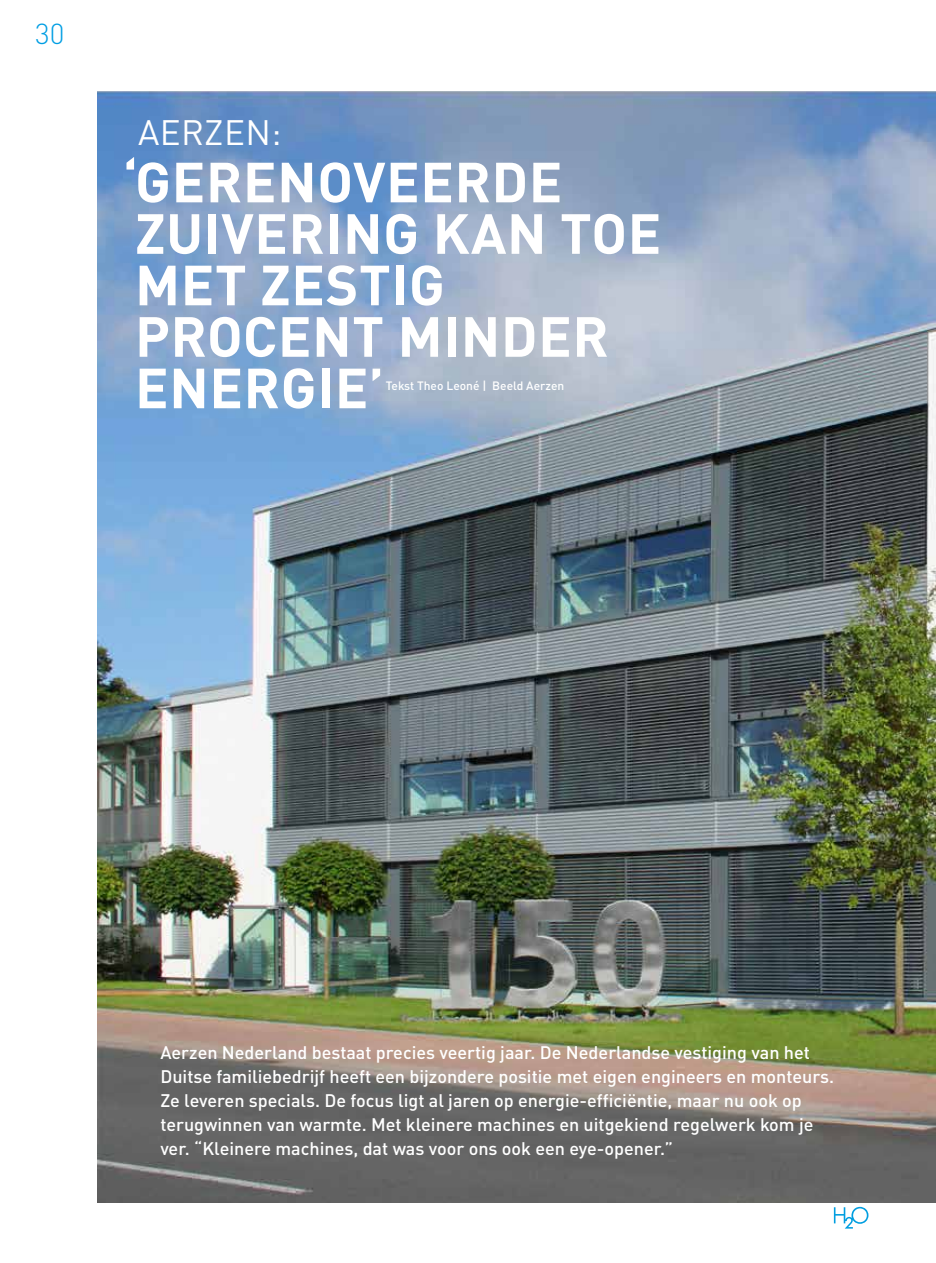
<style>
.page{position:relative;width:936px;height:1263px;background:#fff}
.page>*{position:absolute;margin:0;border:0;box-sizing:border-box;transform-origin:0 0}
.t1{font:700 55.65px/51.4px "DIN Pro";letter-spacing:.01em;color:#fff}
.t2{font:34.95px "DIN Pro";letter-spacing:.01em;color:#fff}
.t3{font:300 28.5px "DIN Pro";color:#009ee3}
.t4{font:500 18px/24px "DIN Pro";color:#fff}
.t5{font:500 12px "DIN Pro";color:#fff}
</style>
<div class="page">
<svg style="left:833px;top:1207px;width:35px;height:21px"></svg>
<img style="left:98px;top:92px;width:837px;height:1111px">
<h3 class="t3" style="left:35px;top:12px;width:31px">30</h3>
<h2 class="t2" style="left:138px;top:105px;width:145px">AERZEN:</h2>
<h1 class="t1" style="left:123px;top:150px;width:540px">‘GERENOVEERDE<br>ZUIVERING KAN TOE<br>MET ZESTIG<br>PROCENT MINDER<br>ENERGIE’</h1>
<p class="t5" style="left:386px;top:376px;width:180px">Tekst Theo Leoné | Beeld Aerzen</p>
<p class="t4" style="left:160px;top:1038px;width:675px">Aerzen Nederland bestaat precies veertig jaar. De Nederlandse vestiging van het Duitse familiebedrijf heeft een bijzondere positie met eigen engineers en monteurs.<br>Ze leveren specials. De focus ligt al jaren op energie-efficiëntie, maar nu ook op terugwinnen van warmte. Met kleinere machines en uitgekiend regelwerk kom je ver. “Kleinere machines, dat was voor ons ook een eye-opener.”</p>
</div>
